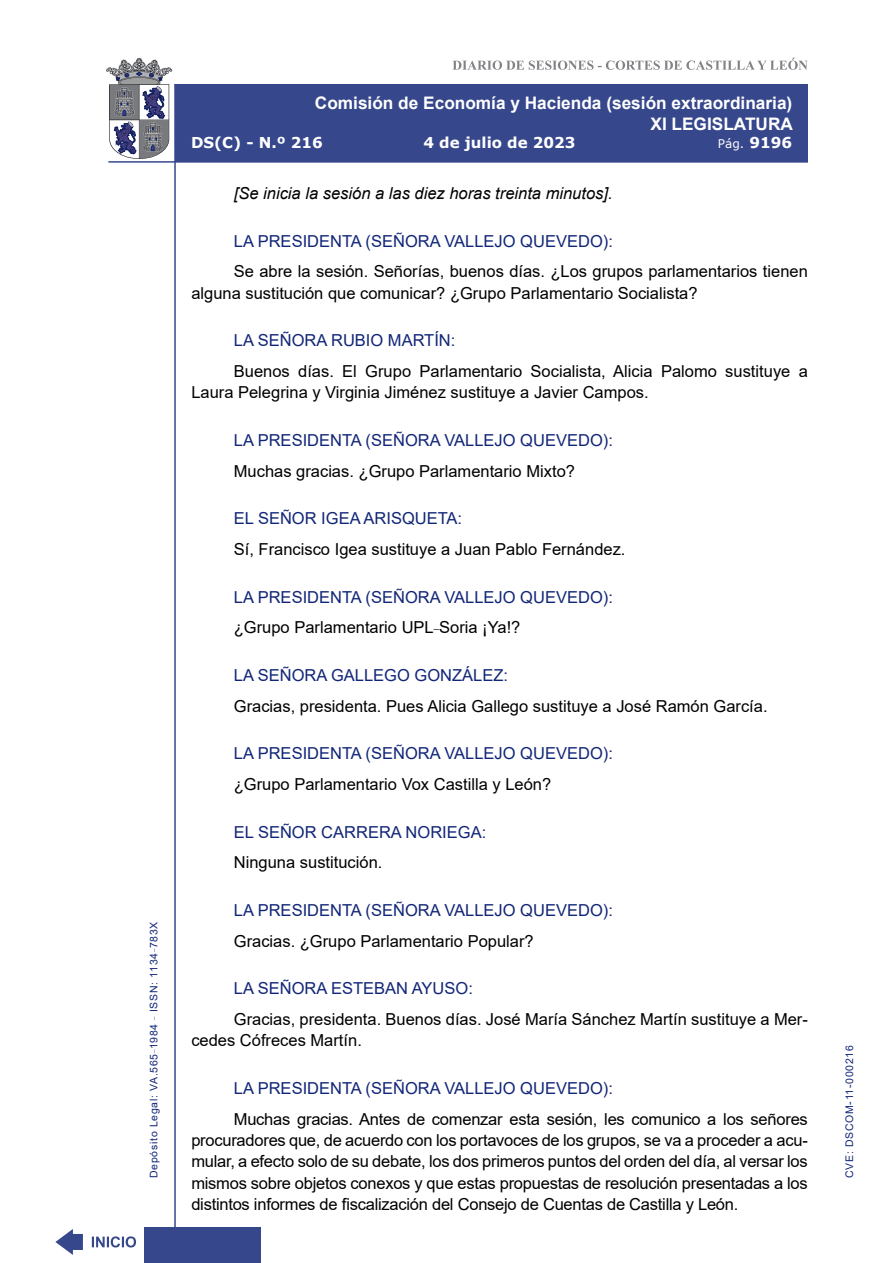
<style>
.page{position:relative;width:893px;height:1263px;background:#fff}
.page>*{position:absolute;margin:0;border:0;box-sizing:border-box;transform-origin:0 0}
.t1{font:700 17.25px/20.7px "Arial";color:#fff;text-align:right}
.t2{font:16.5px/21.3px "Arial";color:#000}
.Orador{font:16.5px "Arial";color:#122678}
.t3{font:italic 16.5px "Arial";color:#000}
.t4{font:700 15px "Verdana";color:#fff}
.t5{font:12px "Verdana";color:#fff}
.t6{font:10.5px "Arial";letter-spacing:.065em;color:#122678}
.s1{font-weight:700;font-size:15px}
</style>
<div class="page">
<svg style="left:452px;top:58px;width:356px;height:12px"></svg>
<hr style="left:174px;top:84px;width:2px;height:1179px;background:#36478c">
<div style="left:144px;top:1227px;width:117px;height:36px;background:#36478c"></div>
<div style="left:175px;top:84px;width:633px;height:78px;background:#36478c"></div>
<hr style="left:108px;top:161px;width:700px;height:2px;background:#36478c">
<svg style="left:92px;top:1236px;width:44px;height:11px"></svg>
<svg style="left:55px;top:1229px;width:28px;height:26px"></svg>
<svg style="left:106px;top:58px;width:66px;height:101px"></svg>
<p class="t6" style="left:146px;top:1178px;width:258px;rotate:-90deg">Depósito Legal: VA.565<sup>_</sup>1984 <sup>_</sup> ISSN: 1134<sup>_</sup>783X</p>
<p class="t1" style="left:315px;top:93px;width:480px">Comisión de Economía y Hacienda (sesión extraordinaria)<br>XI LEGISLATURA</p>
<p class="t4" style="left:191px;top:132px;width:133px">DS(C) - N.º 216</p>
<p class="t4" style="left:423px;top:132px;width:154px">4 de julio de 2023</p>
<p class="t5" style="left:718px;top:135px;width:76px">Pág. <span class="s1">9196</span></p>
<p class="t3" style="left:234px;top:183px;width:380px">[Se inicia la sesión a las diez horas treinta minutos].</p>
<p class="Orador" style="left:234px;top:230px;width:381px">LA PRESIDENTA (SEÑORA VALLEJO QUEVEDO):</p>
<p class="t2" style="left:191px;top:261px;width:618px;text-indent:43px">Se abre la sesión. Señorías, buenos días. ¿Los grupos parlamentarios tienen alguna sustitución que comunicar? ¿Grupo Parlamentario Socialista?</p>
<p class="Orador" style="left:234px;top:329px;width:223px">LA SEÑORA RUBIO MARTÍN:</p>
<p class="t2" style="left:191px;top:360px;width:618px;text-indent:43px">Buenos días. El Grupo Parlamentario Socialista, Alicia Palomo sustituye a<br>Laura Pelegrina y Virginia Jiménez sustituye a Javier Campos.</p>
<p class="Orador" style="left:234px;top:429px;width:381px">LA PRESIDENTA (SEÑORA VALLEJO QUEVEDO):</p>
<p class="t2" style="left:234px;top:460px;width:343px">Muchas gracias. ¿Grupo Parlamentario Mixto?</p>
<p class="Orador" style="left:234px;top:507px;width:230px">EL SEÑOR IGEA ARISQUETA:</p>
<p class="t2" style="left:234px;top:538px;width:393px">Sí, Francisco Igea sustituye a Juan Pablo Fernández.</p>
<p class="Orador" style="left:234px;top:585px;width:381px">LA PRESIDENTA (SEÑORA VALLEJO QUEVEDO):</p>
<p class="t2" style="left:234px;top:617px;width:288px">¿Grupo Parlamentario UPL<sup>_</sup>Soria ¡Ya!?</p>
<p class="Orador" style="left:234px;top:664px;width:276px">LA SEÑORA GALLEGO GONZÁLEZ:</p>
<p class="t2" style="left:234px;top:695px;width:535px">Gracias, presidenta. Pues Alicia Gallego sustituye a José Ramón García.</p>
<p class="Orador" style="left:234px;top:742px;width:381px">LA PRESIDENTA (SEÑORA VALLEJO QUEVEDO):</p>
<p class="t2" style="left:234px;top:773px;width:319px">¿Grupo Parlamentario Vox Castilla y León?</p>
<p class="Orador" style="left:234px;top:820px;width:254px">EL SEÑOR CARRERA NORIEGA:</p>
<p class="t2" style="left:234px;top:852px;width:150px">Ninguna sustitución.</p>
<p class="Orador" style="left:234px;top:899px;width:381px">LA PRESIDENTA (SEÑORA VALLEJO QUEVEDO):</p>
<p class="t2" style="left:234px;top:930px;width:301px">Gracias. ¿Grupo Parlamentario Popular?</p>
<p class="Orador" style="left:234px;top:977px;width:241px">LA SEÑORA ESTEBAN AYUSO:</p>
<p class="t2" style="left:191px;top:1008px;width:618px;text-indent:43px">Gracias, presidenta. Buenos días. José María Sánchez Martín sustituye a Mer&shy;cedes Cófreces Martín.</p>
<p class="Orador" style="left:234px;top:1077px;width:381px">LA PRESIDENTA (SEÑORA VALLEJO QUEVEDO):</p>
<p class="t2" style="left:191px;top:1108px;width:618px;text-align:justify;text-indent:43px">Muchas gracias. Antes de comenzar esta sesión, les comunico a los señores procuradores que, de acuerdo con los portavoces de los grupos, se va a proceder a acu&shy;mular, a efecto solo de su debate, los dos primeros puntos del orden del día, al versar los mismos sobre objetos conexos y que estas propuestas de resolución presentadas a los distintos informes de fiscalización del Consejo de Cuentas de Castilla y León.</p>
<p class="t6" style="left:842px;top:1178px;width:134px;rotate:-90deg">CVE: DSCOM-11-000216</p>
</div>
